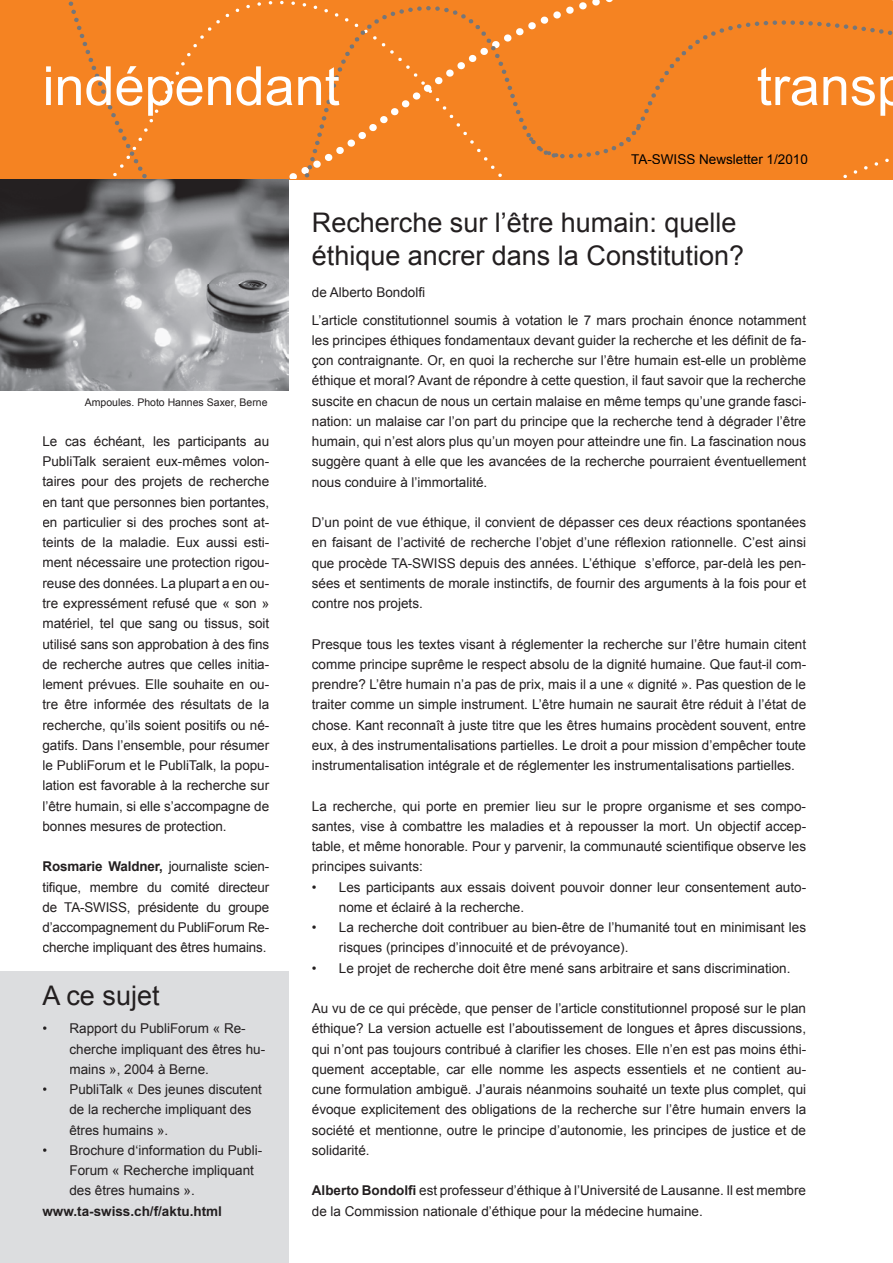
<style>
.page{position:relative;width:893px;height:1263px;background:#fff}
.page>*{position:absolute;margin:0;border:0;box-sizing:border-box;transform-origin:0 0}
.t1{font:54px "Arial";color:#fff}
.t2{font:27px/32.4px "Arial";color:#231f20}
.t3{font:13.5px/20.2px "Arial";color:#231f20;text-align:justify}
.t4{font:700 13.5px "Arial";color:#231f20}
.t5{font:13.5px "Arial";color:#000}
.t6{font:10.5px "Arial";color:#231f20}
.s1{font-weight:700}
</style>
<div class="page">
<div style="left:0;top:0;width:893px;height:179px;background:#f58322"></div>
<svg style="left:235px;top:8px;width:4px;height:4px"></svg>
<svg style="left:246px;top:5px;width:4px;height:3px"></svg>
<svg style="left:257px;top:2px;width:4px;height:4px"></svg>
<svg style="left:68px;top:1px;width:161px;height:178px"></svg>
<svg style="left:269px;top:0;width:624px;height:179px"></svg>
<div style="left:631px;top:154px;width:176px;height:10px;background:#f58322"></div>
<div style="left:0;top:972px;width:288px;height:291px;background:#dcdddf"></div>
<img style="left:0;top:179px;width:289px;height:212px">
<h1 class="t1" style="left:43px;top:51px;width:299px">indépendant</h1>
<h1 class="t1" style="left:757px;top:51px;width:152px">transp</h1>
<p class="t5" style="left:631px;top:150px;width:178px">TA-SWISS Newsletter 1/2010</p>
<p class="t6" style="left:85px;top:395px;width:184px">Ampoules. Photo Hannes Saxer, Berne</p>
<p class="t3" style="left:43px;top:431px;width:228px">Le cas échéant, les participants au PubliTalk seraient eux-mêmes volon&shy;taires pour des projets de recherche en tant que personnes bien portantes, en particulier si des proches sont at&shy;teints de la maladie. Eux aussi esti&shy;ment nécessaire une protection rigou&shy;reuse des données. La plupart a en ou&shy;tre expressément refusé que « son » matériel, tel que sang ou tissus, soit utilisé sans son approbation à des fins de recherche autres que celles initia&shy;lement prévues. Elle souhaite en ou&shy;tre être informée des résultats de la recherche, qu’ils soient positifs ou né&shy;gatifs. Dans l’ensemble, pour résumer le PubliForum et le PubliTalk, la popu&shy;lation est favorable à la recherche sur l’être humain, si elle s’accompagne de bonnes mesures de protection.</p>
<p class="t3" style="left:43px;top:856px;width:228px"><span class="s1">Rosmarie Waldner,</span> journaliste scien&shy;tifique, membre du comité directeur de TA-SWISS, présidente du groupe d’accompagnement du PubliForum Re&shy;cherche impliquant des êtres humains.</p>
<h2 class="t2" style="left:42px;top:979px;width:119px">A ce sujet</h2>
<p class="t3" style="left:69px;top:1019px;width:197px;text-align:left;text-indent:-27px">• Rapport du Publi Forum « Re&shy;cherche impliquant des êtres hu&shy;mains », 2004 à Berne.</p>
<p class="t3" style="left:69px;top:1079px;width:194px;text-align:left;text-indent:-27px">• PubliTalk « Des jeunes discutent de la recherche impliquant des êtres humains ».</p>
<p class="t3" style="left:69px;top:1140px;width:194px;text-align:left;text-indent:-27px">• Brochure d‘information du Publi-<br>Forum « Recherche impliquant des êtres humains ».</p>
<p class="t4" style="left:42px;top:1202px;width:181px">www.ta-swiss.ch/f/aktu.html</p>
<h2 class="t2" style="left:312px;top:207px;width:434px">Recherche sur l’être humain: quelle éthique ancrer dans la Constitution?</h2>
<p class="t3" style="left:312px;top:282px;width:115px">de Alberto Bondolfi</p>
<p class="t3" style="left:312px;top:310px;width:496px">L’article constitutionnel soumis à votation le 7 mars prochain énonce notamment les principes éthiques fondamentaux devant guider la recherche et les définit de fa&shy;çon contraignante. Or, en quoi la recherche sur l’être humain est-elle un problème éthique et moral? Avant de répondre à cette question, il faut savoir que la recherche suscite en chacun de nous un certain malaise en même temps qu’une grande fasci&shy;nation: un malaise car l’on part du principe que la recherche tend à dégrader l’être humain, qui n’est alors plus qu’un moyen pour atteindre une fin. La fascination nous suggère quant à elle que les avancées de la recherche pourraient éventuellement nous conduire à l’immortalité.</p>
<p class="t3" style="left:312px;top:512px;width:496px">D’un point de vue éthique, il convient de dépasser ces deux réactions spontanées en faisant de l’activité de recherche l’objet d’une réflexion rationnelle. C’est ainsi que procède TA-SWISS depuis des années. L’éthique s’efforce, par-delà les pen&shy;sées et sentiments de morale instinctifs, de fournir des arguments à la fois pour et contre nos projets.</p>
<p class="t3" style="left:312px;top:634px;width:496px">Presque tous les textes visant à réglementer la recherche sur l’être humain citent comme principe suprême le respect absolu de la dignité humaine. Que faut-il com&shy;prendre? L’être humain n’a pas de prix, mais il a une « dignité ». Pas question de le traiter comme un simple instrument. L’être humain ne saurait être réduit à l’état de chose. Kant reconnaît à juste titre que les êtres humains procèdent souvent, entre eux, à des instrumentalisations partielles. Le droit a pour mission d’empêcher toute instrumentalisation intégrale et de réglementer les instrumentalisations partielles.</p>
<p class="t3" style="left:312px;top:796px;width:496px">La recherche, qui porte en premier lieu sur le propre organisme et ses compo&shy;santes, vise à combattre les maladies et à repousser la mort. Un objectif accep&shy;table, et même honorable. Pour y parvenir, la communauté scientifique observe les principes suivants:</p>
<p class="t3" style="left:339px;top:877px;width:469px;text-indent:-27px">• Les participants aux essais doivent pouvoir donner leur consentement auto&shy;nome et éclairé à la recherche.</p>
<p class="t3" style="left:339px;top:917px;width:469px;text-indent:-27px">• La recherche doit contribuer au bien-être de l’humanité tout en minimisant les risques (principes d’innocuité et de prévoyance).</p>
<p class="t3" style="left:312px;top:958px;width:480px">• Le projet de recherche doit être mené sans arbitraire et sans discrimination.</p>
<p class="t3" style="left:312px;top:998px;width:496px">Au vu de ce qui précède, que penser de l’article constitutionnel proposé sur le plan éthique? La version actuelle est l’aboutissement de longues et âpres discussions, qui n’ont pas toujours contribué à clarifier les choses. Elle n’en est pas moins éthi&shy;quement acceptable, car elle nomme les aspects essentiels et ne contient au&shy;cune formulation ambiguë. J’aurais néanmoins souhaité un texte plus complet, qui évoque explicitement des obligations de la recherche sur l’être humain envers la société et mentionne, outre le principe d’autonomie, les principes de justice et de solidarité.</p>
<p class="t3" style="left:312px;top:1181px;width:496px"><span class="s1">Alberto Bondolfi</span> est professeur d’éthique à l’Université de Lausanne. Il est membre de la Commission nationale d’éthique pour la médecine humaine.</p>
</div>
